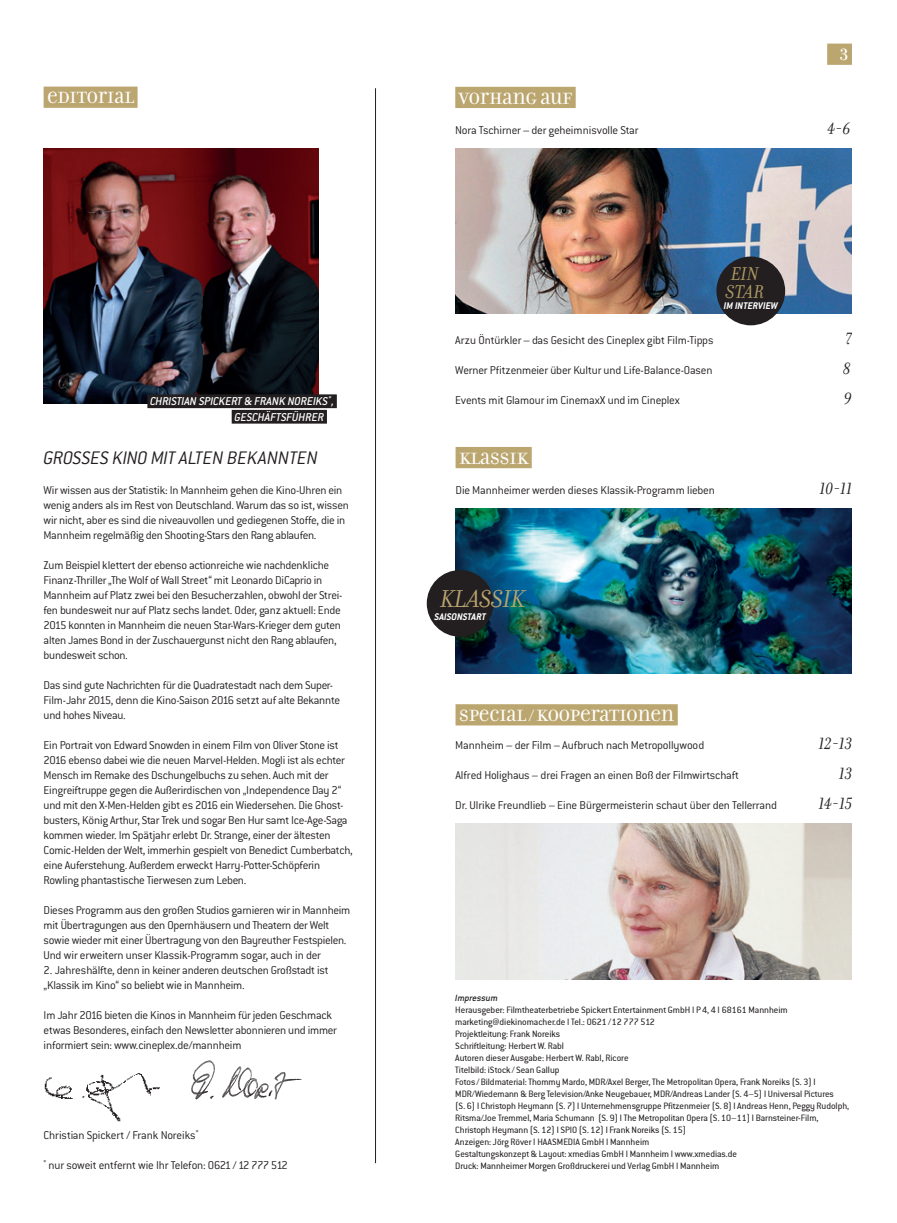
<style>
.page{position:relative;width:897px;height:1223px;background:#fff}
.page>*{position:absolute;margin:0;border:0;box-sizing:border-box;transform-origin:0 0}
.t1{font:italic 26.25px "Filosofia OT";color:#bba66f}
.t2{font:italic 300 20px "Conduit ITC";letter-spacing:-.01em;color:#231f20}
.t3{font:italic 20px/17.5px "Filosofia OT";color:#b09c64}
.t4{font:17.5px "Filosofia Unicase OT";letter-spacing:-.005em;color:#fff}
.t5{font:italic 17.5px/30px "Filosofia OT";color:#231f20;text-align:justify}
.t6{font:300 12.5px/15px "Conduit ITC";letter-spacing:-.02em;color:#231f20}
.t7{font:italic 500 12.5px/15.5px "Conduit ITC";color:#fff}
.t8{font:italic 700 10.62px "Conduit ITC";color:#fff}
.t9{font:10px/12px "Conduit Reg ITCTT";color:#231f20}
.t10{font:italic 500 10px "Conduit ITC";color:#231f20}
</style>
<div class="page">
<img style="left:455px;top:149px;width:396px;height:165px">
<img style="left:44px;top:149px;width:274px;height:255px">
<img style="left:191px;top:1060px;width:111px;height:40px">
<hr style="left:375px;top:88px;width:1px;height:1075px;background:#231f20">
<div style="left:44px;top:87px;width:93px;height:21px;background:#bba66f"></div>
<div style="left:147px;top:394px;width:190px;height:14px;background:#231f20"></div>
<div style="left:232px;top:410px;width:95px;height:13px;background:#231f20"></div>
<div style="left:455px;top:87px;width:120px;height:21px;background:#bba66f"></div>
<img style="left:455px;top:508px;width:396px;height:166px">
<img style="left:455px;top:823px;width:396px;height:156px">
<div style="left:427px;top:570px;width:66px;height:66px;background:#231f20;border-radius:50%"></div>
<div style="left:455px;top:447px;width:76px;height:21px;background:#bba66f"></div>
<div style="left:716px;top:256px;width:69px;height:69px;background:#231f20;border-radius:50%"></div>
<div style="left:455px;top:704px;width:222px;height:21px;background:#bba66f"></div>
<img style="left:44px;top:1073px;width:115px;height:49px">
<div style="left:827px;top:44px;width:24px;height:21px;background:#bba66f"></div>
<h3 class="t4" style="left:47px;top:88px;width:88px">EDITORIAL</h3>
<p class="t7" style="left:234px;top:393px;width:101px;text-indent:-84px">CHRISTIAN SPICK…RT &amp; FRANK NOR…IKS<sup>*</sup>,<br>G…SCHÄFTSFÜHR…R</p>
<h2 class="t2" style="left:44px;top:446px;width:276px">GROSS…S KINO MIT ALT…N B…KANNT…N</h2>
<p class="t6" style="left:44px;top:482px;width:307px">Wir wissen aus der Statistik: In Mannheim gehen die Kino-Uhren ein wenig anders als im Rest von Deutschland. Warum das so ist, wissen wir nicht, aber es sind die niveauvollen und gediegenen Stoffe, die in Mannheim regelmäßig den Shooting-Stars den Rang ablaufen.</p>
<p class="t6" style="left:44px;top:557px;width:300px">Zum Beispiel klettert der ebenso actionreiche wie nachdenkliche Finanz-Thriller „The Wolf of Wall Street“ mit Leonardo DiCaprio in Mannheim auf Platz zwei bei den Besucherzahlen, obwohl der Strei&shy;fen bundesweit nur auf Platz sechs landet. Oder, ganz aktuell: Ende 2015 konnten in Mannheim die neuen Star-Wars-Krieger dem guten alten James Bond in der Zuschauergunst nicht den Rang ablaufen, bundesweit schon.</p>
<p class="t6" style="left:44px;top:677px;width:298px">Das sind gute Nachrichten für die Quadratestadt nach dem Super-<br>Film-Jahr 2015, denn die Kino-Saison 2016 setzt auf alte Bekannte und hohes Niveau.</p>
<p class="t6" style="left:44px;top:737px;width:310px">Ein Portrait von Edward Snowden in einem Film von Oliver Stone ist 2016 ebenso dabei wie die neuen Marvel-Helden. Mogli ist als echter Mensch im Remake des Dschungelbuchs zu sehen. Auch mit der Eingreiftruppe gegen die Außerirdischen von „Independence Day 2“ und mit den X-Men-Helden gibt es 2016 ein Wiedersehen. Die Ghost&shy;busters, König Arthur, Star Trek und sogar Ben Hur samt Ice-Age-Saga kommen wieder. Im Spätjahr erlebt Dr. Strange, einer der ältesten Comic-Helden der Welt, immerhin gespielt von Benedict Cumberbatch, eine Auferstehung. Außerdem erweckt Harry-Potter-Schöpferin Rowling phantastische Tierwesen zum Leben.</p>
<p class="t6" style="left:44px;top:902px;width:308px">Dieses Programm aus den großen Studios garnieren wir in Mannheim mit Übertragungen aus den Opernhäusern und Theatern der Welt sowie wieder mit einer Übertragung von den Bayreuther Festspielen.<br>Und wir erweitern unser Klassik-Programm sogar, auch in der</p>
<p class="t6" style="left:44px;top:962px;width:286px">2. Jahreshälfte, denn in keiner anderen deutschen Großstadt ist „Klassik im Kino“ so beliebt wie in Mannheim.</p>
<p class="t6" style="left:44px;top:1007px;width:295px">Im Jahr 2016 bieten die Kinos in Mannheim für jeden Geschmack etwas Besonderes, einfach den Newsletter abonnieren und immer informiert sein: www.cineplex.de/mannheim</p>
<p class="t6" style="left:44px;top:1127px;width:156px">Christian Spickert / Frank Noreiks<sup>*</sup></p>
<p class="t6" style="left:44px;top:1157px;width:246px"><sup>*</sup> nur soweit entfernt wie Ihr Telefon: 0621 / 12 777 512</p>
<h3 class="t4" style="left:459px;top:88px;width:115px">VORHANG AUF</h3>
<h3 class="t4" style="left:839px;top:45px;width:11px">3</h3>
<p class="t6" style="left:455px;top:122px;width:185px">Nora Tschirner – der geheimnisvolle Star</p>
<h3 class="t5" style="left:827px;top:113px;width:25px">4-6</h3>
<p class="t6" style="left:455px;top:332px;width:260px">Arzu Öntürkler – das Gesicht des Cineplex gibt Film-Tipps</p>
<p class="t6" style="left:455px;top:362px;width:259px">Werner Pfitzenmeier über Kultur und Life-Balance-Oasen</p>
<p class="t6" style="left:455px;top:392px;width:226px">Events mit Glamour im CinemaxX und im Cineplex</p>
<h2 class="t3" style="left:725px;top:266px;width:39px">EIN<br>STAR</h2>
<p class="t8" style="left:723px;top:299px;width:55px">IM INT…RVI…W</p>
<h3 class="t4" style="left:459px;top:448px;width:71px">KLASSIK</h3>
<p class="t6" style="left:455px;top:482px;width:261px">Die Mannheimer werden dieses Klassik-Programm lieben</p>
<h1 class="t1" style="left:440px;top:584px;width:86px">KLASSIK</h1>
<p class="t8" style="left:434px;top:610px;width:53px">SAISONSTART</p>
<h3 class="t4" style="left:459px;top:706px;width:217px">SPECIAL / KOOPERATIONEN</h3>
<p class="t6" style="left:455px;top:737px;width:250px">Mannheim – der Film – Aufbruch nach Metropollywood</p>
<p class="t6" style="left:455px;top:767px;width:285px">Alfred Holighaus – drei Fragen an einen Boß der Filmwirtschaft</p>
<p class="t6" style="left:455px;top:797px;width:323px">Dr. Ulrike Freundlieb – Eine Bürgermeisterin schaut über den Tellerrand</p>
<h3 class="t5" style="left:843px;top:323px;width:10px">7<br>8<br>9</h3>
<h3 class="t5" style="left:819px;top:473px;width:34px">10-11</h3>
<h3 class="t5" style="left:818px;top:728px;width:35px">12-13</h3>
<h3 class="t5" style="left:839px;top:758px;width:15px">13</h3>
<h3 class="t5" style="left:818px;top:788px;width:35px">14-15</h3>
<p class="t10" style="left:455px;top:992px;width:44px">Impressum</p>
<p class="t9" style="left:455px;top:1003px;width:395px">Herausgeber: Filmtheaterbetriebe Spickert Entertainment GmbH I P 4, 4 I 68161 Mannheim marketing@diekinomacher.de I Tel.: 0621 / 12 777 512<br>Projektleitung: Frank Noreiks<br>Schriftleitung: Herbert W. Rabl<br>Autoren dieser Ausgabe: Herbert W. Rabl, Ricore<br>Titelbild: iStock / Sean Gallup<br>Fotos / Bildmaterial: Thommy Mardo, MDR/Axel Berger, The Metropolitan Opera, Frank Noreiks (S. 3) l MDR/Wiedemann &amp; Berg Television/Anke Neugebauer, MDR/Andreas Lander (S. 4–5) l Universal Pictures<br>(S. 6) l Christoph Heymann (S. 7) l Unternehmensgruppe Pfitzenmeier (S. 8) l Andreas Henn, Peggy Rudolph, Ritsma/Joe Tremmel, Maria Schumann (S. 9) l The Metropolitan Opera (S. 10–11) l Barnsteiner-Film, Christoph Heymann (S. 12) l SPIO (S. 12) l Frank Noreiks (S. 15)<br>Anzeigen: Jörg Röver I HAASMEDIA GmbH I Mannheim<br>Gestaltungskonzept &amp; Layout: xmedias GmbH I Mannheim I www.xmedias.de<br>Druck: Mannheimer Morgen Großdruckerei und Verlag GmbH I Mannheim</p>
</div>
